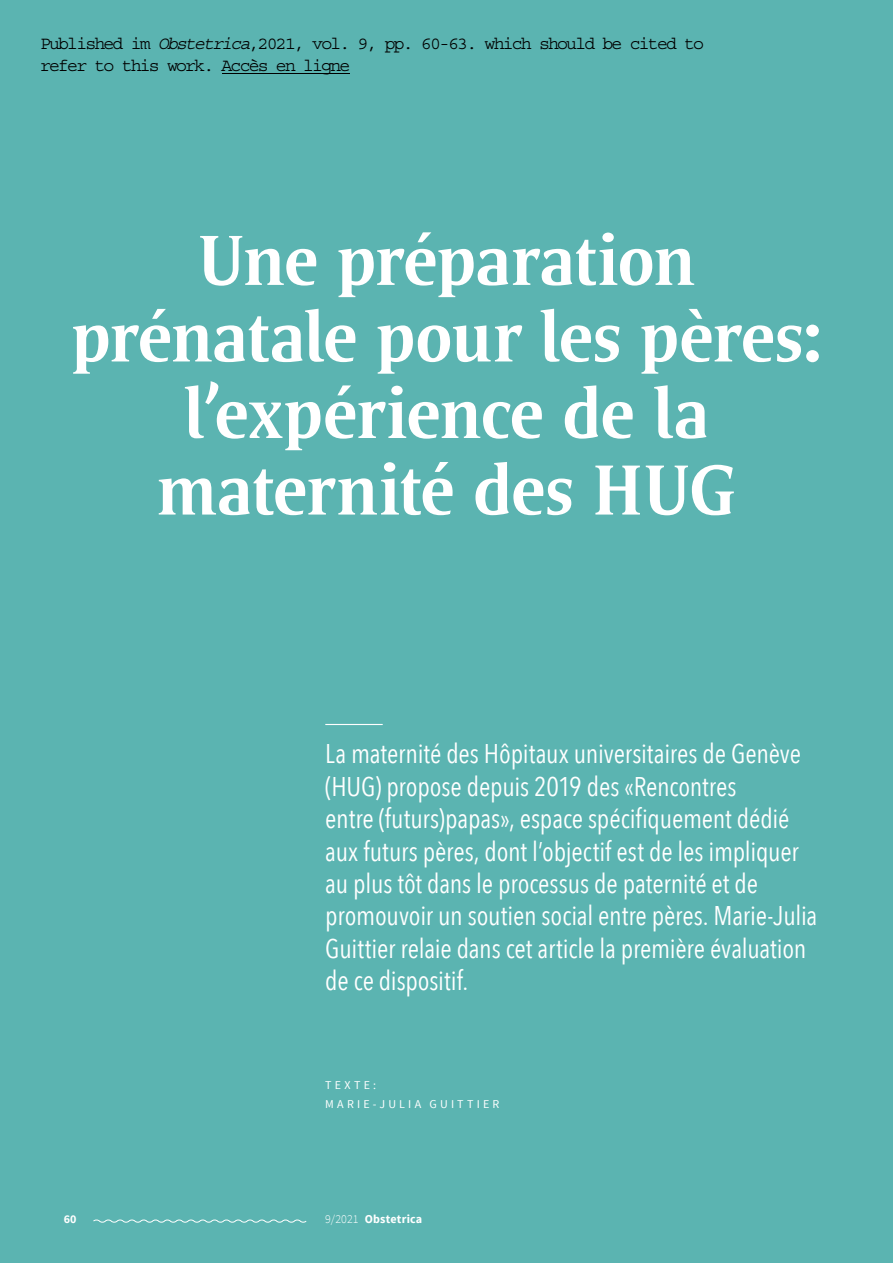
<style>
.page{position:relative;width:893px;height:1263px;background:#5bb4b1}
.page>*{position:absolute;margin:0;border:0;box-sizing:border-box;transform-origin:0 0}
.t1{font:500 72px/76.5px "Satero Serif LT Pro";letter-spacing:-.015em;color:#fff;text-align:center}
.t2{font:27px/32.4px "Avenir Next Condensed";letter-spacing:-.005em;color:#fff}
.t3{font:18px/21.6px "Courier Std";letter-spacing:-.095em;color:#000}
.t4{font:12px/19.2px "Source Sans Pro";letter-spacing:.26em;color:#fff}
.t5{font:700 12px "Source Sans Pro";letter-spacing:.015em;color:#fff}
.s1{font-style:italic}
.s2{font-weight:300}
</style>
<div class="page">
<hr style="left:325px;top:724px;width:58px;height:1px;background:#fff">
<svg style="left:93px;top:1219px;width:214px;height:4px"></svg>
<hr style="left:222px;top:73px;width:128px;height:1px;background:#000">
<p class="t3" style="left:40px;top:33px;width:665px">Published im <span class="s1">Obstetrica</span>,2021, vol. 9, pp. 60-63. which should be cited to refer to this work. Accès en ligne</p>
<h1 class="t1" style="left:71px;top:222px;width:752px">Une préparation prénatale pour les pères: l’expérience de la maternité des HUG</h1>
<p class="t2" style="left:325px;top:736px;width:494px">La maternité des Hôpitaux universitaires de Genève (HUG) propose depuis 2019 des «Rencontres<br>entre (futurs)papas», espace spécifiquement dédié aux futurs pères, dont l’objectif est de les impliquer au plus tôt dans le processus de paternité et de promouvoir un soutien social entre pères. Marie-Julia Guittier relaie dans cet article la première évaluation de ce dispositif.</p>
<p class="t4" style="left:325px;top:1075px;width:176px">TEXTE:<br>MARIE-JULIA GUITT IER</p>
<p class="t5" style="left:64px;top:1211px;width:14px">60</p>
<p class="t5" style="left:325px;top:1211px;width:99px"><span class="s2">9/2021</span> Obstetrica</p>
</div>
